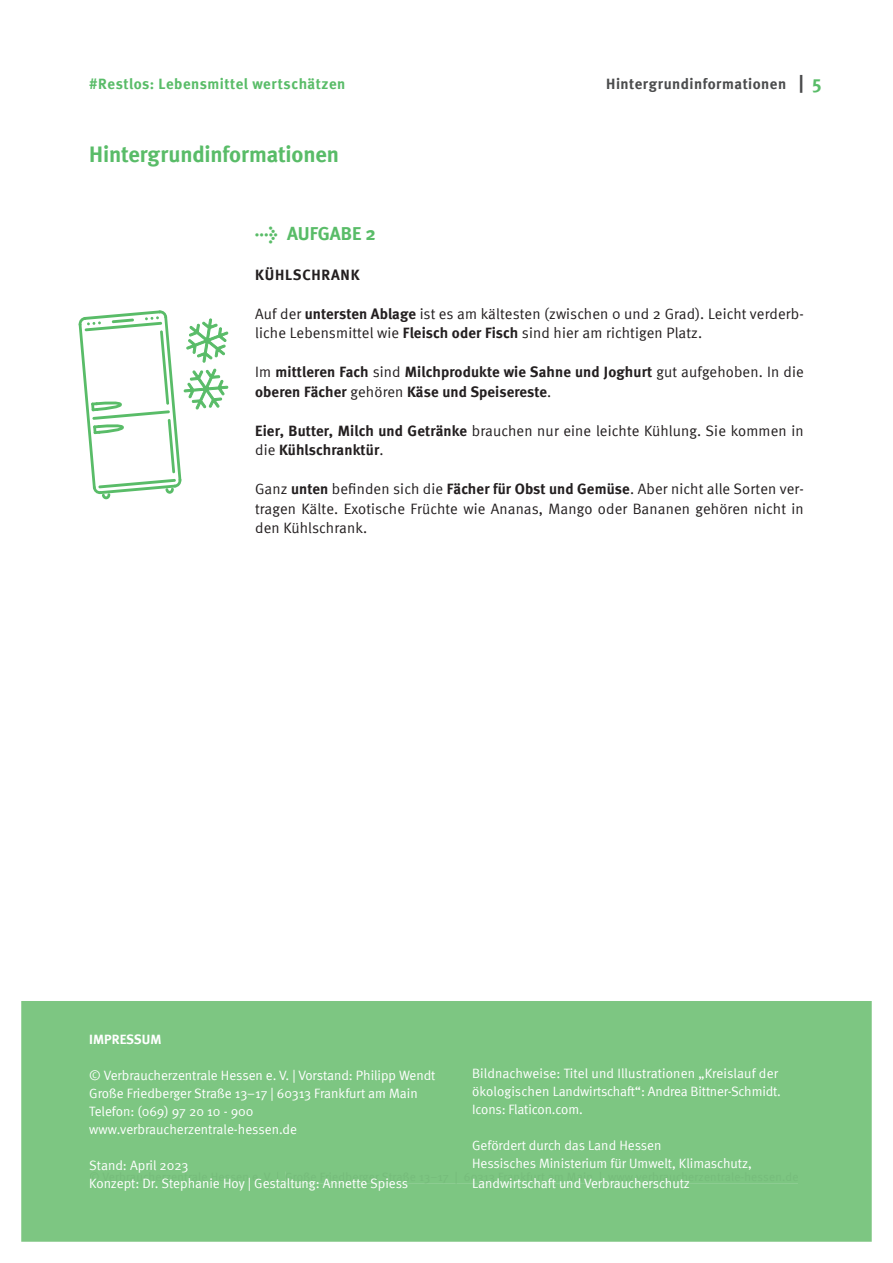
<style>
.page{position:relative;width:893px;height:1263px;background:#fff}
.page>*{position:absolute;margin:0;border:0;box-sizing:border-box;transform-origin:0 0}
.t1{font:700 22.5px "Meta";letter-spacing:-.01em;color:#59bc68}
.t2{font:700 18.75px "Meta";color:#59bc68}
.t3{font:15px/19.5px "Meta Normal";letter-spacing:.01em;color:#231f20}
.t4{font:700 15px/19.5px "Meta";letter-spacing:.01em;color:#231f20}
.t5{font:700 15px "Meta";letter-spacing:.035em;color:#59bc68}
.t6{font:700 15px "Meta";letter-spacing:.03em;color:#4b4c4d}
.t7{font:700 15px "Meta";letter-spacing:.05em;color:#231f20}
.t8{font:13.5px/18px "Meta Normal";color:#fff}
.t9{font:700 13.5px "Meta";color:#fff}
.s1{font-size:18.75px}
.s2{font-family:"Meta Bold Expert";font-weight:400}
.s3{font-family:"Meta";font-weight:700}
.s4{font-family:"Meta Normal";font-weight:400}
</style>
<div class="page">
<svg style="left:78px;top:310px;width:150px;height:189px"></svg>
<div style="left:21px;top:1001px;width:851px;height:241px;background:#7dc682"></div>
<div style="left:90px;top:1172px;width:183px;height:9px;background:#7dc682"></div>
<svg style="left:277px;top:1171px;width:2px;height:12px"></svg>
<div style="left:286px;top:1171px;width:512px;height:12px;background:#7dc682"></div>
<p class="t5" style="left:89px;top:75px;width:258px">#Restlos: Lebensmittel wertschätzen</p>
<p class="t6" style="left:606px;top:75px;width:199px">Hintergrundinformationen <span class="s1">|</span></p>
<h2 class="t2" style="left:812px;top:72px;width:11px">5</h2>
<h1 class="t1" style="left:89px;top:141px;width:251px">Hintergrundinformationen</h1>
<h2 class="t2" style="left:255px;top:223px;width:122px"><span class="s2">l</span> AUFGABE 2</h2>
<p class="t7" style="left:255px;top:265px;width:106px">KÜHLSCHRANK</p>
<p class="t3" style="left:255px;top:303px;width:550px">Auf der <span class="s3">untersten Ablage</span> ist es am kältesten (zwischen 0 und 2 Grad). Leicht verderb&shy;liche Lebensmittel wie <span class="s3">Fleisch oder Fisch</span> sind hier am richtigen Platz.</p>
<p class="t4" style="left:255px;top:362px;width:550px"><span class="s4">Im</span> mittleren Fach <span class="s4">sind</span> Milchprodukte wie Sahne und Joghurt <span class="s4">gut aufgehoben. In die </span>oberen Fächer <span class="s4">gehören</span> Käse und Speisereste<span class="s4">.</span></p>
<p class="t3" style="left:255px;top:420px;width:550px"><span class="s3">Eier, Butter, Milch und Getränke</span> brauchen nur eine leichte Kühlung. Sie kommen in</p>
<p class="t4" style="left:255px;top:440px;width:130px"><span class="s4">die</span> Kühlschranktür<span class="s4">.</span></p>
<p class="t3" style="left:255px;top:479px;width:550px;text-align:justify">Ganz <span class="s3">unten</span> befinden sich die <span class="s3">Fächer für Obst und Gemüse</span>. Aber nicht alle Sorten ver&shy;tragen Kälte. Exotische Früchte wie Ananas, Mango oder Bananen gehören nicht in den Kühlschrank.</p>
<p class="t9" style="left:89px;top:1031px;width:74px">IMPRESSUM</p>
<p class="t8" style="left:89px;top:1066px;width:348px">© Verbraucherzentrale Hessen e. V. | Vorstand: Philipp Wendt Große Friedberger Straße 13–17 | 60313 Frankfurt am Main Telefon: (069) 97 20 10 - 900 www.verbraucherzentrale-hessen.de</p>
<p class="t8" style="left:89px;top:1156px;width:321px">Stand: April 2023<br>Konzept: Dr. Stephanie Hoy | Gestaltung: Annette Spiess</p>
<p class="t8" style="left:472px;top:1064px;width:310px">Bildnachweise: Titel und Illustrationen „Kreislauf der ökologischen Landwirtschaft“: Andrea Bittner-Schmidt.<br>Icons: Flaticon.com.</p>
<p class="t8" style="left:472px;top:1136px;width:281px">Gefördert durch das Land Hessen<br>Hessisches Ministerium für Umwelt, Klimaschutz,</p>
<p class="t8" style="left:472px;top:1174px;width:220px">Landwirtschaft und Verbraucherschutz</p>
</div>
